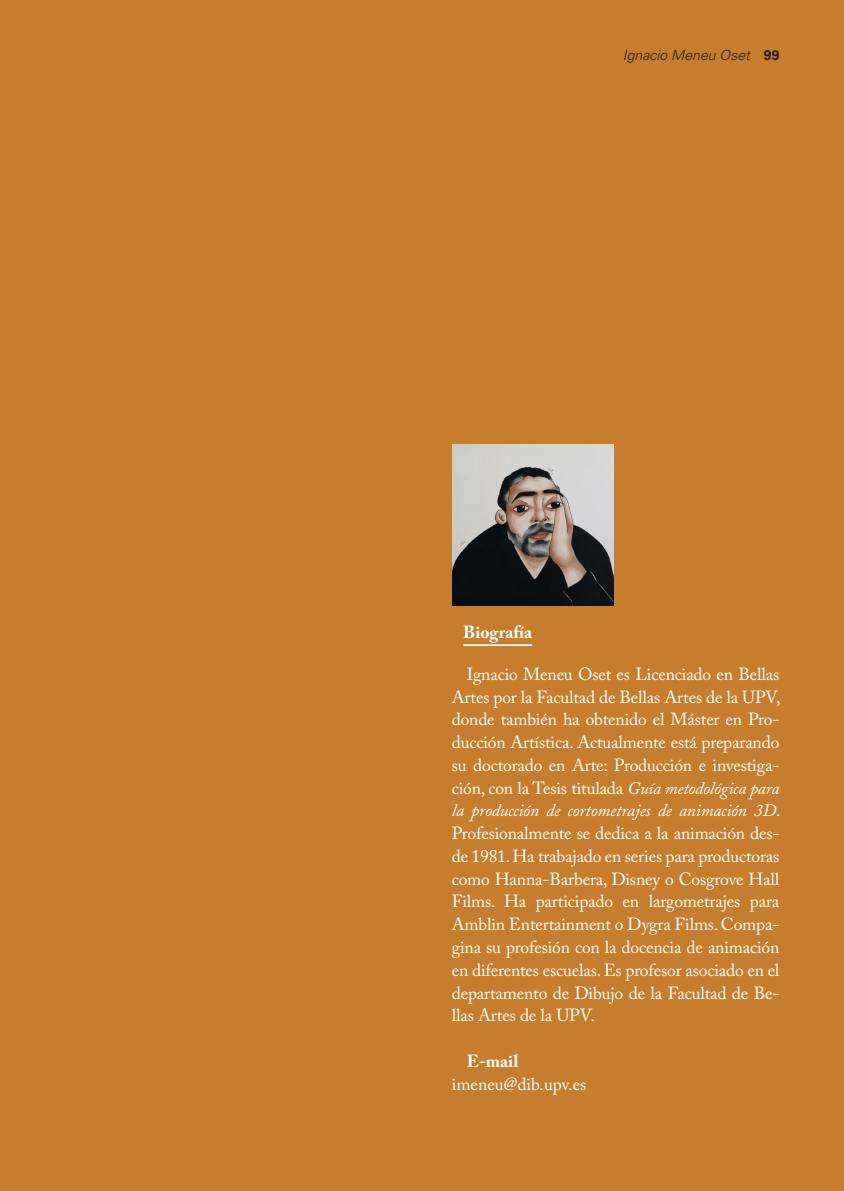
<style>
.page{position:relative;width:844px;height:1191px;background:#fff}
.page>*{position:absolute;margin:0;border:0;box-sizing:border-box;transform-origin:0 0}
.texto_común{font:17.5px/22.8px "Adobe Caslon Pro";letter-spacing:-.01em;color:#fff;text-align:justify}
.texto_común_SIN-_Cop{font:17.5px "Adobe Caslon Pro";color:#fff}
.texto_común-2{font:700 17.5px "Adobe Caslon Pro";color:#fff}
.t1{font:italic 300 14px "Univers LT Std";color:#231f20}
.s1{font-weight:700;font-style:normal}
.s2{font-style:italic}
</style>
<div class="page">
<div style="left:0;top:0;width:843px;height:1191px;background:#c67e2e"></div>
<hr style="left:463px;top:644px;width:69px;height:2px;background:#fff">
<img style="left:452px;top:444px;width:161px;height:161px">
<p class="t1" style="left:622px;top:46px;width:158px">Ignacio Meneu Oset <span class="s1">99</span></p>
<p class="texto_común-2" style="left:463px;top:622px;width:70px">Biografía</p>
<p class="texto_común" style="left:451px;top:662px;width:330px;text-indent:15px">Ignacio Meneu Oset es Licenciado en Bellas Artes por la Facultad de Bellas Artes de la UPV, donde también ha obtenido el Máster en Pro&shy;ducción Artística. Actualmente está preparando su doctorado en Arte: Producción e investiga&shy;ción, con la Tesis titulada <span class="s2">Guía metodológica para la producción de cortometrajes de animación 3D</span>.<br>Profesionalmente se dedica a la animación des&shy;de 1981. Ha trabajado en series para productoras como Hanna-Barbera, Disney o Cosgrove Hall Films. Ha participado en largometrajes para Amblin Entertainment o Dygra Films. Compa&shy;gina su profesión con la docencia de animación en diferentes escuelas. Es profesor asociado en el departamento de Dibujo de la Facultad de Be&shy;llas Artes de la UPV.</p>
<p class="texto_común-2" style="left:466px;top:1050px;width:53px">E-mail</p>
<p class="texto_común_SIN-_Cop" style="left:451px;top:1073px;width:136px">imeneu@dib.upv.es</p>
</div>
